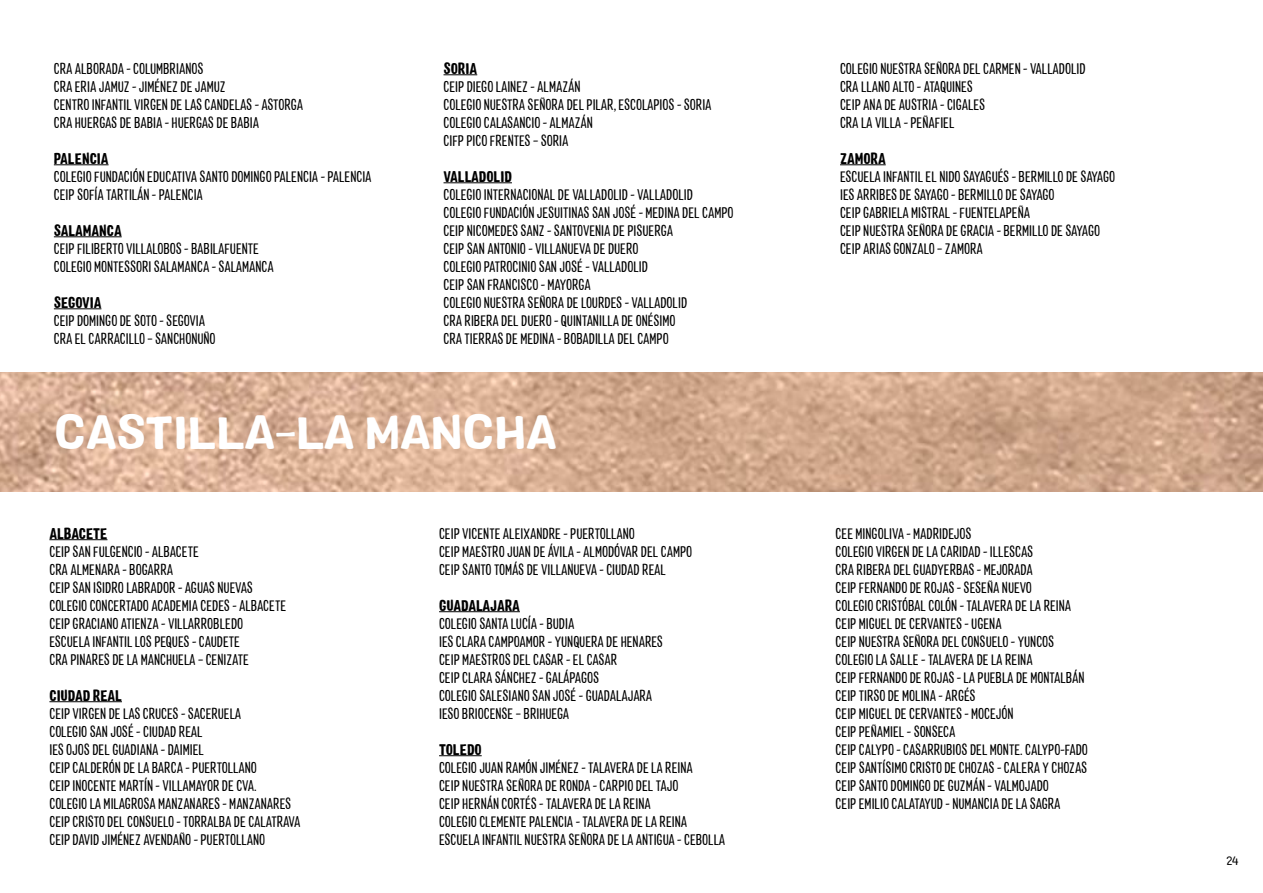
<style>
.page{position:relative;width:1263px;height:893px;background:#fff}
.page>*{position:absolute;margin:0;border:0;box-sizing:border-box;transform-origin:0 0}
.t1{font:45px "Colby St Bld";color:#fff}
.t2{font:condensed 15px/18px "Colby";color:#000}
.t3{font:900 condensed 15px "Colby";color:#000}
.t4{font:12px "Colby St Reg";color:#000}
</style>
<div class="page">
<hr style="left:54px;top:164px;width:55px;height:1px;background:#000">
<hr style="left:54px;top:236px;width:68px;height:1px;background:#000">
<hr style="left:54px;top:308px;width:47px;height:1px;background:#000">
<hr style="left:443px;top:74px;width:34px;height:1px;background:#000">
<hr style="left:443px;top:182px;width:69px;height:1px;background:#000">
<hr style="left:840px;top:164px;width:46px;height:1px;background:#000">
<img style="left:0;top:372px;width:1263px;height:120px">
<hr style="left:49px;top:539px;width:58px;height:1px;background:#000">
<hr style="left:49px;top:701px;width:73px;height:1px;background:#000">
<hr style="left:439px;top:611px;width:81px;height:1px;background:#000">
<hr style="left:439px;top:755px;width:43px;height:1px;background:#000">
<p class="t2" style="left:54px;top:59px;width:251px">CRA ALBORADA - COLUMBRIANOS<br>CRA ERIA JAMUZ - JIMÉNEZ DE JAMUZ<br>CENTRO INFANTIL VIRGEN DE LAS CANDELAS - ASTORGA CRA HUERGAS DE BABIA - HUERGAS DE BABIA</p>
<p class="t3" style="left:54px;top:149px;width:56px">PALENCIA</p>
<p class="t2" style="left:54px;top:167px;width:319px">COLEGIO FUNDACIÓN EDUCATIVA SANTO DOMINGO PALENCIA - PALENCIA<br>CEIP SOFÍA TARTILÁN - PALENCIA</p>
<p class="t3" style="left:54px;top:221px;width:69px">SALAMANCA</p>
<p class="t2" style="left:54px;top:239px;width:221px">CEIP FILIBERTO VILLALOBOS - BABILAFUENTE<br>COLEGIO MONTESSORI SALAMANCA - SALAMANCA</p>
<p class="t3" style="left:54px;top:293px;width:49px">SEGOVIA</p>
<p class="t2" style="left:54px;top:311px;width:163px">CEIP DOMINGO DE SOTO - SEGOVIA<br>CRA EL CARRACILLO – SANCHONUÑO</p>
<p class="t3" style="left:443px;top:59px;width:35px">SORIA</p>
<p class="t2" style="left:443px;top:77px;width:270px">CEIP DIEGO LAINEZ - ALMAZÁN<br>COLEGIO NUESTRA SEÑORA DEL PILAR, ESCOLAPIOS - SORIA COLEGIO CALASANCIO - ALMAZÁN<br>CIFP PICO FRENTES – SORIA</p>
<p class="t3" style="left:443px;top:167px;width:70px">VALLADOLID</p>
<p class="t2" style="left:443px;top:185px;width:292px">COLEGIO INTERNACIONAL DE VALLADOLID - VALLADOLID COLEGIO FUNDACIÓN JESUITINAS SAN JOSÉ - MEDINA DEL CAMPO CEIP NICOMEDES SANZ - SANTOVENIA DE PISUERGA<br>CEIP SAN ANTONIO - VILLANUEVA DE DUERO<br>COLEGIO PATROCINIO SAN JOSÉ - VALLADOLID<br>CEIP SAN FRANCISCO - MAYORGA<br>COLEGIO NUESTRA SEÑORA DE LOURDES - VALLADOLID<br>CRA RIBERA DEL DUERO - QUINTANILLA DE ONÉSIMO<br>CRA TIERRAS DE MEDINA - BOBADILLA DEL CAMPO</p>
<h1 class="t1" style="left:54px;top:404px;width:504px">CASTILLA-LA MANCHA</h1>
<p class="t3" style="left:49px;top:524px;width:60px">ALBACETE</p>
<p class="t2" style="left:49px;top:542px;width:238px">CEIP SAN FULGENCIO - ALBACETE<br>CRA ALMENARA - BOGARRA<br>CEIP SAN ISIDRO LABRADOR - AGUAS NUEVAS COLEGIO CONCERTADO ACADEMIA CEDES - ALBACETE CEIP GRACIANO ATIENZA - VILLARROBLEDO ESCUELA INFANTIL LOS PEQUES - CAUDETE<br>CRA PINARES DE LA MANCHUELA – CENIZATE</p>
<p class="t3" style="left:49px;top:686px;width:74px">CIUDAD REAL</p>
<p class="t2" style="left:49px;top:704px;width:252px">CEIP VIRGEN DE LAS CRUCES - SACERUELA<br>COLEGIO SAN JOSÉ - CIUDAD REAL<br>IES OJOS DEL GUADIANA - DAIMIEL<br>CEIP CALDERÓN DE LA BARCA - PUERTOLLANO<br>CEIP INOCENTE MARTÍN - VILLAMAYOR DE CVA.<br>COLEGIO LA MILAGROSA MANZANARES - MANZANARES CEIP CRISTO DEL CONSUELO - TORRALBA DE CALATRAVA CEIP DAVID JIMÉNEZ AVENDAÑO - PUERTOLLANO</p>
<p class="t2" style="left:439px;top:524px;width:255px">CEIP VICENTE ALEIXANDRE - PUERTOLLANO<br>CEIP MAESTRO JUAN DE ÁVILA - ALMODÓVAR DEL CAMPO<br>CEIP SANTO TOMÁS DE VILLANUEVA - CIUDAD REAL</p>
<p class="t3" style="left:439px;top:596px;width:82px">GUADALAJARA</p>
<p class="t2" style="left:439px;top:614px;width:225px">COLEGIO SANTA LUCÍA - BUDIA<br>IES CLARA CAMPOAMOR - YUNQUERA DE HENARES CEIP MAESTROS DEL CASAR - EL CASAR<br>CEIP CLARA SÁNCHEZ - GALÁPAGOS<br>COLEGIO SALESIANO SAN JOSÉ - GUADALAJARA IESO BRIOCENSE – BRIHUEGA</p>
<p class="t3" style="left:439px;top:740px;width:44px">TOLEDO</p>
<p class="t2" style="left:439px;top:758px;width:288px">COLEGIO JUAN RAMÓN JIMÉNEZ - TALAVERA DE LA REINA<br>CEIP NUESTRA SEÑORA DE RONDA - CARPIO DEL TAJO<br>CEIP HERNÁN CORTÉS - TALAVERA DE LA REINA<br>COLEGIO CLEMENTE PALENCIA - TALAVERA DE LA REINA ESCUELA INFANTIL NUESTRA SEÑORA DE LA ANTIGUA - CEBOLLA</p>
<p class="t2" style="left:840px;top:59px;width:247px">COLEGIO NUESTRA SEÑORA DEL CARMEN - VALLADOLID<br>CRA LLANO ALTO - ATAQUINES<br>CEIP ANA DE AUSTRIA - CIGALES<br>CRA LA VILLA - PEÑAFIEL</p>
<p class="t3" style="left:840px;top:149px;width:47px">ZAMORA</p>
<p class="t2" style="left:840px;top:167px;width:277px">ESCUELA INFANTIL EL NIDO SAYAGUÉS - BERMILLO DE SAYAGO IES ARRIBES DE SAYAGO - BERMILLO DE SAYAGO<br>CEIP GABRIELA MISTRAL - FUENTELAPEÑA<br>CEIP NUESTRA SEÑORA DE GRACIA - BERMILLO DE SAYAGO CEIP ARIAS GONZALO – ZAMORA</p>
<p class="t2" style="left:836px;top:524px;width:254px">CEE MINGOLIVA - MADRIDEJOS<br>COLEGIO VIRGEN DE LA CARIDAD - ILLESCAS<br>CRA RIBERA DEL GUADYERBAS - MEJORADA<br>CEIP FERNANDO DE ROJAS - SESEÑA NUEVO<br>COLEGIO CRISTÓBAL COLÓN - TALAVERA DE LA REINA CEIP MIGUEL DE CERVANTES - UGENA<br>CEIP NUESTRA SEÑORA DEL CONSUELO - YUNCOS COLEGIO LA SALLE - TALAVERA DE LA REINA<br>CEIP FERNANDO DE ROJAS - LA PUEBLA DE MONTALBÁN CEIP TIRSO DE MOLINA - ARGÉS<br>CEIP MIGUEL DE CERVANTES - MOCEJÓN<br>CEIP PEÑAMIEL - SONSECA<br>CEIP CALYPO - CASARRUBIOS DEL MONTE. CALYPO-FADO CEIP SANTÍSIMO CRISTO DE CHOZAS - CALERA Y CHOZAS CEIP SANTO DOMINGO DE GUZMÁN - VALMOJADO<br>CEIP EMILIO CALATAYUD - NUMANCIA DE LA SAGRA</p>
<p class="t4" style="left:1226px;top:853px;width:14px">24</p>
</div>
